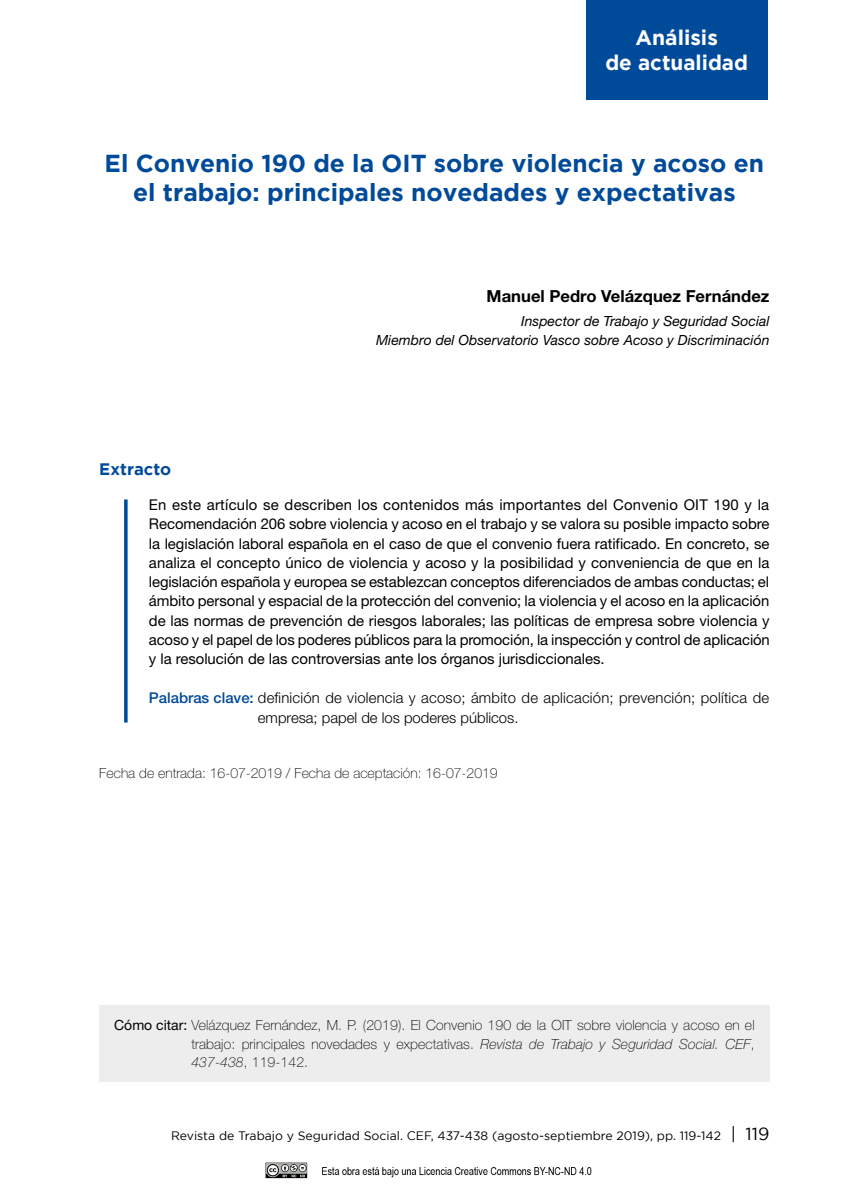
<style>
.page{position:relative;width:844px;height:1191px;background:#fff}
.page>*{position:absolute;margin:0;border:0;box-sizing:border-box;transform-origin:0 0}
.t1{font:700 24.5px/29.8px "Gotham";color:#004a9a;text-align:center}
.t2{font:700 21px/24.5px "Gotham";color:#fff;text-align:center}
.t3{font:700 16.62px "Helvetica Neue LT Std";color:#000}
.t4{font:700 16.62px "Gotham";color:#004a9a}
.t5{font:14.88px/19.2px "Helvetica Neue LT Std";color:#000;text-align:justify}
.t6{font:300 14.88px/19.2px "Helvetica Neue LT Std";letter-spacing:.015em;color:#000}
.t7{font:100 14px/18.4px "Helvetica Neue LT Std";letter-spacing:.01em;color:#000;text-align:justify}
.t8{font:italic 14px/19.2px "Helvetica Neue LT Std";color:#000;text-align:right}
.t9{font:12.25px "Gotham";color:#000}
.s1{font-weight:500;color:#004a9a}
.s2{font-weight:400}
.s3{font-style:italic}
.s4{font-size:17.5px}
</style>
<div class="page">
<svg style="left:124px;top:499px;width:4px;height:223px"></svg>
<div style="left:585px;top:0;width:182px;height:99px;background:#004a9a"></div>
<div style="left:99px;top:1005px;width:670px;height:76px;background:#ededed"></div>
<img style="left:265px;top:1162px;width:327px;height:17px">
<h2 class="t2" style="left:605px;top:25px;width:144px">Análisis<br>de actualidad</h2>
<h1 class="t1" style="left:105px;top:147px;width:661px">El Convenio 190 de la OIT sobre violencia y acoso en el trabajo: principales novedades y expectativas</h1>
<p class="t3" style="left:486px;top:286px;width:284px">Manuel Pedro Velázquez Fernández</p>
<p class="t8" style="left:376px;top:311px;width:395px">Inspector de Trabajo y Seguridad Social<br>Miembro del Observatorio Vasco sobre Acoso y Discriminación</p>
<p class="t4" style="left:99px;top:459px;width:73px">Extracto</p>
<p class="t5" style="left:149px;top:495px;width:622px">En este artículo se describen los contenidos más importantes del Convenio OIT 190 y la Recomendación 206 sobre violencia y acoso en el trabajo y se valora su posible impacto sobre la legislación laboral española en el caso de que el convenio fuera ratificado. En concreto, se analiza el concepto único de violencia y acoso y la posibilidad y conveniencia de que en la legislación española y europea se establezcan conceptos diferenciados de ambas conductas; el ámbito personal y espacial de la protección del convenio; la violencia y el acoso en la aplicación de las normas de prevención de riesgos laborales; las políticas de empresa sobre violencia y acoso y el papel de los poderes públicos para la promoción, la inspección y control de aplicación y la resolución de las controversias ante los órganos jurisdiccionales.</p>
<p class="t6" style="left:258px;top:688px;width:512px;text-indent:-109px"><span class="s1">Palabras clave:</span> definición de violencia y acoso; ámbito de aplicación; prevención; política de empresa; papel de los poderes públicos.</p>
<p class="t7" style="left:99px;top:764px;width:400px">Fecha de entrada: 16-07-2019 / Fecha de aceptación: 16-07-2019</p>
<p class="t7" style="left:191px;top:1016px;width:564px;text-indent:-77px"><span class="s2">Cómo citar:</span> Velázquez Fernández, M. P. (2019). El Convenio 190 de la OIT sobre violencia y acoso en el trabajo: principales novedades y expectativas. <span class="s3">Revista de Trabajo y Seguridad Social. CEF</span>, <span class="s3">437</span>-<span class="s3">438</span>, 119-142.</p>
<p class="t9" style="left:171px;top:1128px;width:599px">Revista de Trabajo y Seguridad Social. CEF, 437-438 (agosto-septiembre 2019), pp. 119-142 <span class="s4">| 119</span></p>
</div>
